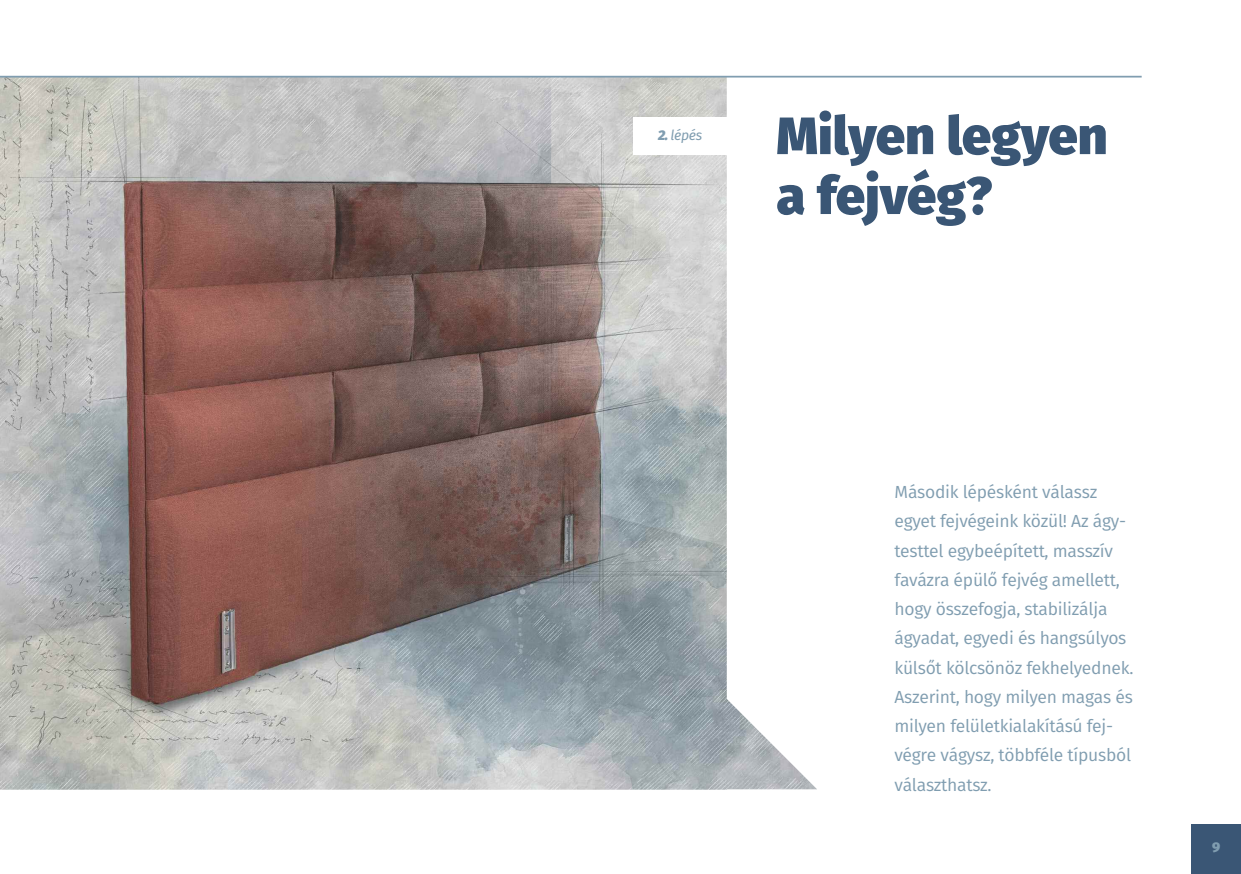
<style>
.page{position:relative;width:1241px;height:874px;background:#fff}
.page>*{position:absolute;margin:0;border:0;box-sizing:border-box;transform-origin:0 0}
.t1{font:800 52.5px/59.9px "Fira Sans";letter-spacing:-.01em;color:#3a5675}
.t2{font:17.5px/29.2px "Fira Sans";letter-spacing:-.015em;color:#809db0}
.t3{font:italic 14px "Fira Sans";letter-spacing:-.025em;color:#809db0}
.t4{font:800 14px "Fira Sans";color:#809db0}
.s1{font-weight:800}
</style>
<div class="page">
<img style="left:0;top:77px;width:817px;height:712px">
<div style="left:1190px;top:823px;width:50px;height:50px;background:#3a5675"></div>
<div style="left:633px;top:117px;width:101px;height:37px;background:#fff"></div>
<hr style="left:0;top:76px;width:1141px;height:1px;background:#809db0">
<p class="t3" style="left:658px;top:129px;width:46px"><span class="s1">2.</span> lépés</p>
<h1 class="t1" style="left:776px;top:110px;width:333px">Milyen legyen a fejvég?</h1>
<p class="t2" style="left:894px;top:478px;width:240px">Második lépésként válassz egyet fejvégeink közül! Az ágy&shy;testtel egybeépített, masszív favázra épülő fejvég amellett, hogy összefogja, stabilizálja ágyadat, egyedi és hangsúlyos külsőt kölcsönöz fekhelyednek.<br>Aszerint, hogy milyen magas és milyen felületkialakítású fej&shy;végre vágysz, többféle típusból választhatsz.</p>
<p class="t4" style="left:1211px;top:841px;width:10px">9</p>
</div>
